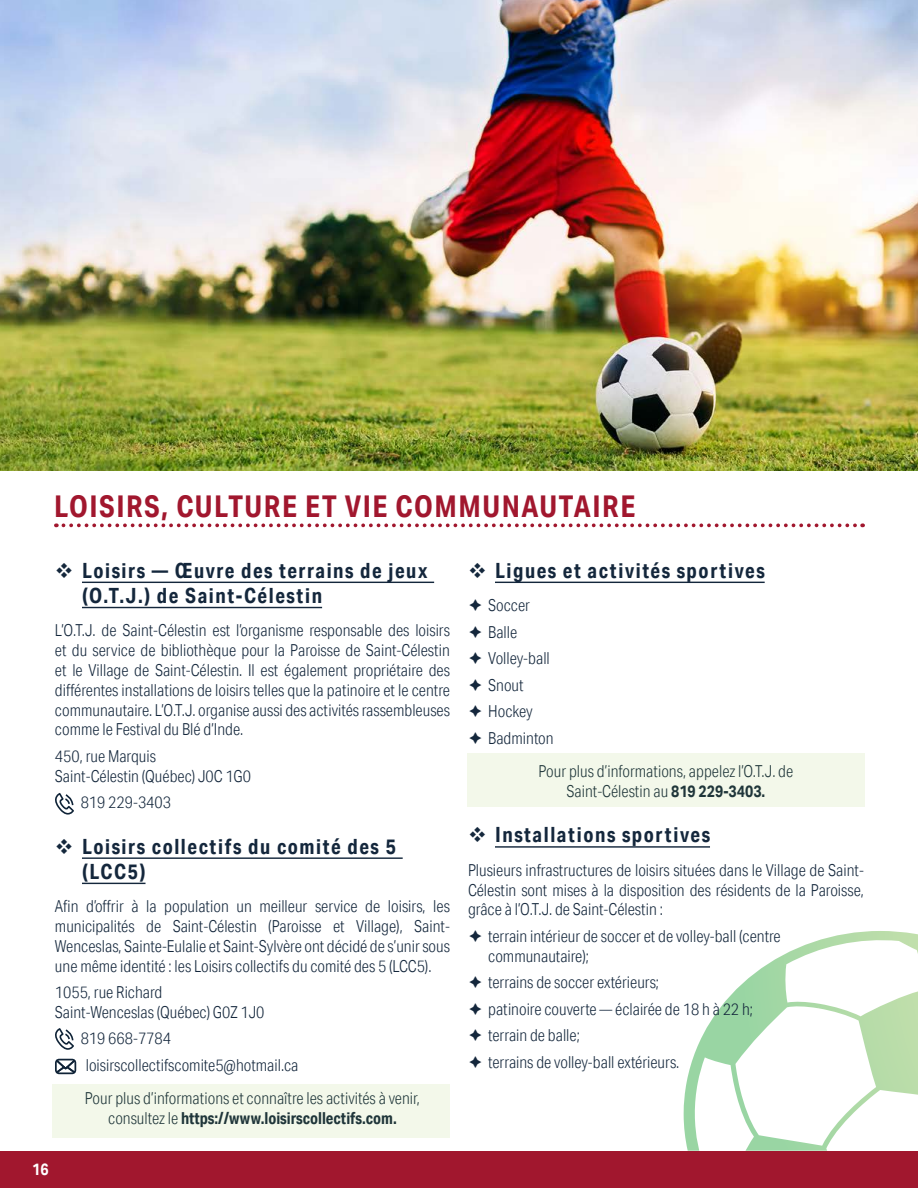
<style>
.page{position:relative;width:918px;height:1188px;background:#fff}
.page>*{position:absolute;margin:0;border:0;box-sizing:border-box;transform-origin:0 0}
.t1{font:700 30px "Aktiv Grotesk Cd";letter-spacing:.05em;color:#a1172e}
.t2{font:700 21px/25.2px "Aktiv Grotesk Cd";letter-spacing:.075em;color:#14273c}
.t3{font:300 16.5px/19.8px "Aktiv Grotesk Cd";color:#14273c}
.t4{font:700 16.5px "Aktiv Grotesk Cd";color:#fff}
.s1{font-weight:700}
</style>
<div class="page">
<div style="left:0;top:1151px;width:918px;height:37px;background:#a1172e"></div>
<svg style="left:684px;top:931px;width:234px;height:220px"></svg>
<svg style="left:690px;top:937px;width:228px;height:214px"></svg>
<svg style="left:63px;top:523px;width:800px;height:4px"></svg>
<img style="left:0;top:0;width:918px;height:471px">
<hr style="left:82px;top:582px;width:352px;height:1px;background:#14273c">
<hr style="left:82px;top:607px;width:240px;height:1px;background:#14273c">
<hr style="left:82px;top:857px;width:321px;height:2px;background:#14273c">
<hr style="left:82px;top:883px;width:64px;height:1px;background:#14273c">
<svg style="left:55px;top:793px;width:19px;height:22px"></svg>
<svg style="left:55px;top:1029px;width:19px;height:21px"></svg>
<svg style="left:55px;top:1059px;width:21px;height:15px"></svg>
<hr style="left:495px;top:582px;width:270px;height:1px;background:#14273c">
<hr style="left:495px;top:846px;width:215px;height:2px;background:#14273c">
<div style="left:53px;top:1084px;width:397px;height:54px;background:#f3f8ea"></div>
<div style="left:467px;top:753px;width:398px;height:54px;background:#f3f8ea"></div>
<h1 class="t1" style="left:54px;top:488px;width:583px">LOISIRS, CULTURE ET VIE COMMUNAUTAIRE</h1>
<p class="t2" style="left:82px;top:557px;width:347px">Loisirs — Œuvre des terrains de jeux (O.T.J.) de Saint-Célestin</p>
<p class="t3" style="left:55px;top:621px;width:397px;text-align:justify">L’O.T.J. de Saint-Célestin est l’organisme responsable des loisirs et du service de bibliothèque pour la Paroisse de Saint-Célestin et le Village de Saint-Célestin. Il est également propriétaire des différentes installations de loisirs telles que la patinoire et le centre communautaire. L’O.T.J. organise aussi des activités rassembleuses comme le Festival du Blé d’Inde.</p>
<p class="t3" style="left:55px;top:746px;width:198px">450, rue Marquis<br>Saint-Célestin (Québec) J0C 1G0</p>
<p class="t3" style="left:81px;top:792px;width:92px">819 229-3403</p>
<p class="t2" style="left:82px;top:833px;width:316px">Loisirs collectifs du comité des 5 (LCC5)</p>
<p class="t3" style="left:55px;top:896px;width:397px;text-align:justify">Afin d’offrir à la population un meilleur service de loisirs, les municipalités de Saint-Célestin (Paroisse et Village), Saint-Wenceslas, Sainte-Eulalie et Saint-Sylvère ont décidé de s’unir sous une même identité : les Loisirs collectifs du comité des 5 (LCC5).</p>
<p class="t3" style="left:55px;top:982px;width:211px">1055, rue Richard<br>Saint-Wenceslas (Québec) G0Z 1J0</p>
<p class="t3" style="left:86px;top:1025px;width:214px;line-height:26.5px;text-indent:-5px">819 668-7784 loisirscollectifscomite5@hotmail.ca</p>
<p class="t3" style="left:85px;top:1089px;width:337px;text-align:center">Pour plus d’informations et connaître les activités à venir, consultez le <span class="s1">https://www.loisirscollectifs.com.</span></p>
<p class="t4" style="left:32px;top:1159px;width:18px">16</p>
<p class="t2" style="left:495px;top:557px;width:271px">Ligues et activités sportives</p>
<p class="t3" style="left:488px;top:592px;width:67px;line-height:26.5px">Soccer<br>Balle<br>Volley-ball<br>Snout<br>Hockey<br>Badminton</p>
<p class="t3" style="left:539px;top:761px;width:256px;text-align:center">Pour plus d’informations, appelez l’O.T.J. de<br>Saint-Célestin au <span class="s1">819 229-3403.</span></p>
<p class="t2" style="left:495px;top:822px;width:217px">Installations sportives</p>
<p class="t3" style="left:468px;top:860px;width:398px;text-align:justify">Plusieurs infrastructures de loisirs situées dans le Village de Saint-Célestin sont mises à la disposition des résidents de la Paroisse, grâce à l’O.T.J. de Saint-Célestin :</p>
<p class="t3" style="left:488px;top:926px;width:294px">terrain intérieur de soccer et de volley-ball (centre communautaire);</p>
<p class="t3" style="left:488px;top:969px;width:266px;line-height:26.5px">terrains de soccer extérieurs;<br>patinoire couverte — éclairée de 18 h à 22 h; terrain de balle;<br>terrains de volley-ball extérieurs.</p>
</div>
